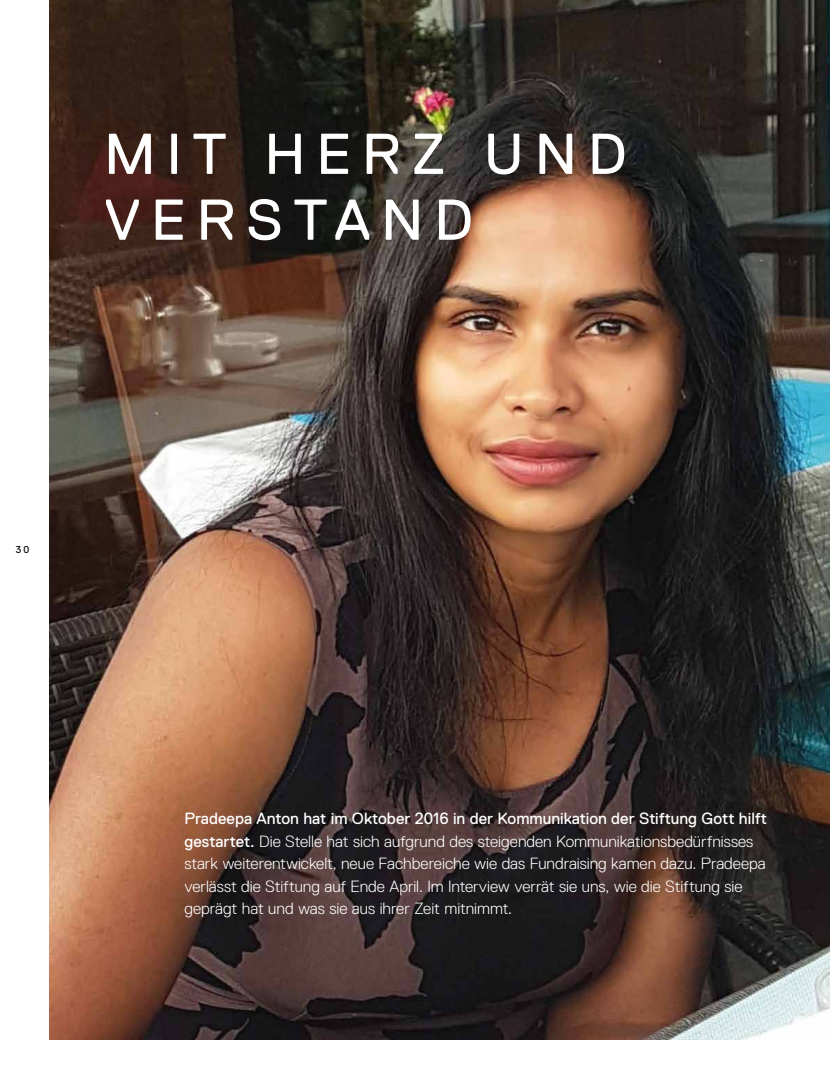
<style>
.page{position:relative;width:830px;height:1092px;background:#fff}
.page>*{position:absolute;margin:0;border:0;box-sizing:border-box;transform-origin:0 0}
.t1{font:57.38px/65.9px "Replica Std";letter-spacing:.19em;color:#fff}
.t2{font:300 16.25px/22.5px "Replica Std";color:#fff}
.t3{font:10px "Replica Std";color:#000}
.s1{font-weight:400}
</style>
<div class="page">
<img style="left:50px;top:0;width:779px;height:1039px">
<h1 class="t1" style="left:104px;top:121px;width:523px">MIT HERZ UND<br>VERSTAND</h1>
<p class="t3" style="left:16px;top:544px;width:15px">30</p>
<p class="t2" style="left:184px;top:807px;width:584px"><span class="s1">Pradeepa Anton hat im Oktober 2016 in der Kommunikation der Stiftung Gott hilft gestartet.</span> Die Stelle hat sich aufgrund des steigenden Kommunikationsbedürfnisses stark weiterentwickelt, neue Fachbereiche wie das Fundraising kamen dazu. Pradeepa verlässt die Stiftung auf Ende April. Im Interview verrät sie uns, wie die Stiftung sie geprägt hat und was sie aus ihrer Zeit mitnimmt.</p>
</div>
